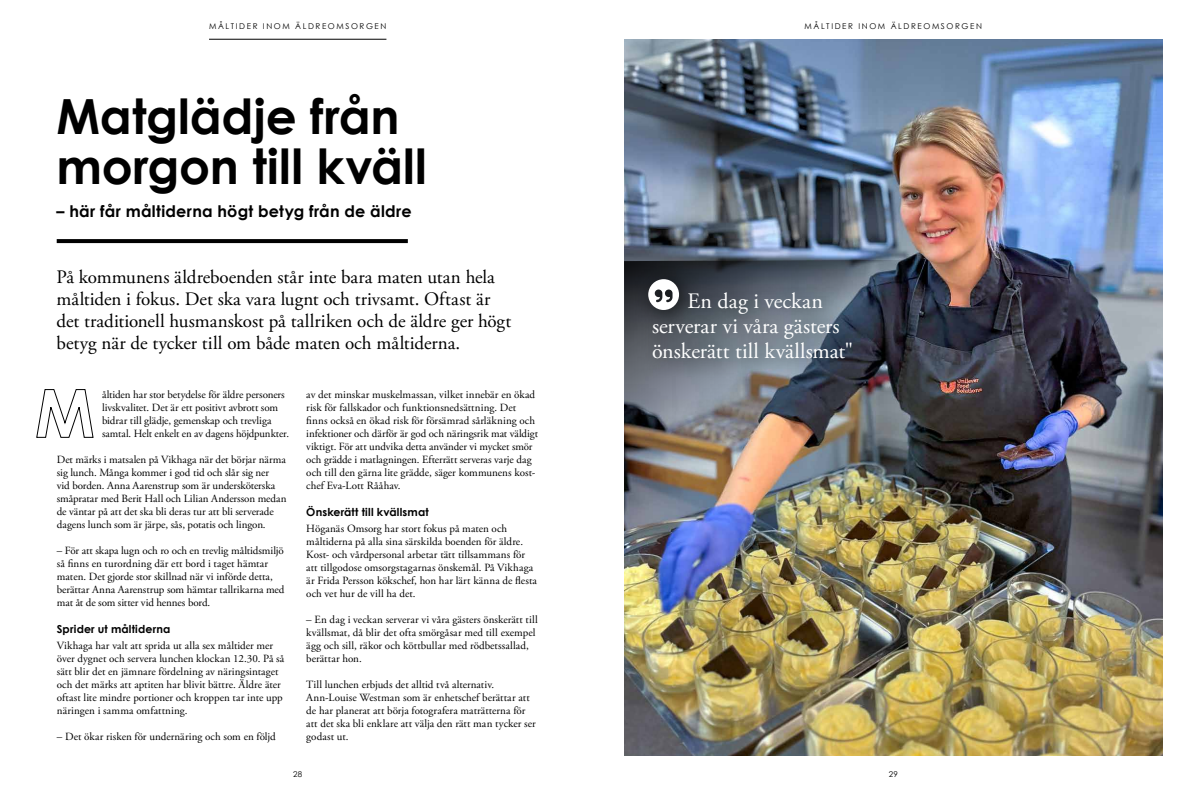
<style>
.page{position:relative;width:1191px;height:794px;background:#fff}
.page>*{position:absolute;margin:0;border:0;box-sizing:border-box;transform-origin:0 0}
.t1{font:700 48.5px/50px "Century Gothic";color:#000}
.t2{font:22px/25px "Adobe Garamond Pro";color:#fff}
.t3{font:19px/22px "Adobe Garamond Pro";color:#000}
.t4{font:700 16px "Century Gothic";letter-spacing:.015em;color:#000}
.t5{font:11px/13px "Adobe Garamond Pro";color:#000}
.t6{font:700 11px "Century Gothic";letter-spacing:.015em;color:#000}
.t7{font:8px "Century Gothic";letter-spacing:.2em;color:#000}
</style>
<div class="page">
<img style="left:624px;top:40px;width:538px;height:715px">
<hr style="left:209px;top:39px;width:177px;height:1px;background:#000">
<svg style="left:57px;top:239px;width:351px;height:4px"></svg>
<img style="left:624px;top:260px;width:282px;height:172px">
<div style="left:634px;top:265px;width:238px;height:115px;background:#000;opacity:.85"></div>
<svg style="left:648px;top:279px;width:31px;height:31px"></svg>
<svg style="left:36px;top:389px;width:58px;height:49px"></svg>
<p class="t7" style="left:209px;top:21px;width:179px">MÅLTIDER INOM ÄLDREOMSORGEN</p>
<p class="t7" style="left:804px;top:21px;width:179px">MÅLTIDER INOM ÄLDREOMSORGEN</p>
<h1 class="t1" style="left:57px;top:89px;width:372px">Matglädje från morgon till kväll</h1>
<h3 class="t4" style="left:57px;top:199px;width:356px">– här får måltiderna högt betyg från de äldre</h3>
<h3 class="t3" style="left:57px;top:267px;width:456px">På kommunens äldreboenden står inte bara maten utan hela måltiden i fokus. Det ska vara lugnt och trivsamt. Oftast är det traditionell husmanskost på tallriken och de äldre ger högt betyg när de tycker till om både maten och måltiderna.</h3>
<p class="t5" style="left:102px;top:388px;width:189px">åltiden har stor betydelse för äldre personers livskvalitet. Det är ett positivt avbrott som bidrar till glädje, gemenskap och trevliga samtal. Helt enkelt en av dagens höjdpunkter.</p>
<p class="t5" style="left:57px;top:453px;width:231px">Det märks i matsalen på Vikhaga när det börjar närma sig lunch. Många kommer i god tid och slår sig ner<br>vid borden. Anna Aarenstrup som är undersköterska småpratar med Berit Hall och Lilian Andersson medan de väntar på att det ska bli deras tur att bli serverade dagens lunch som är järpe, sås, potatis och lingon.</p>
<p class="t5" style="left:57px;top:544px;width:229px">– För att skapa lugn och ro och en trevlig måltidsmiljö så finns en turordning där ett bord i taget hämtar maten. Det gjorde stor skillnad när vi införde detta, berättar Anna Aarenstrup som hämtar tallrikarna med mat åt de som sitter vid hennes bord.</p>
<p class="t6" style="left:57px;top:620px;width:115px">Sprider ut måltiderna</p>
<p class="t5" style="left:57px;top:639px;width:229px">Vikhaga har valt att sprida ut alla sex måltider mer över dygnet och servera lunchen klockan 12.30. På så sätt blir det en jämnare fördelning av näringsintaget och det märks att aptiten har blivit bättre. Äldre äter oftast lite mindre portioner och kroppen tar inte upp näringen i samma omfattning.</p>
<p class="t5" style="left:57px;top:730px;width:220px">– Det ökar risken för undernäring och som en följd</p>
<p class="t5" style="left:306px;top:388px;width:233px">av det minskar muskelmassan, vilket innebär en ökad risk för fallskador och funktionsnedsättning. Det finns också en ökad risk för försämrad sårläkning och infektioner och därför är god och näringsrik mat väldigt viktigt. För att undvika detta använder vi mycket smör och grädde i matlagningen. Efterrätt serveras varje dag och till den gärna lite grädde, säger kommunens kost&shy;chef Eva-Lott Rååhav.</p>
<p class="t6" style="left:306px;top:503px;width:124px">Önskerätt till kvällsmat</p>
<p class="t5" style="left:306px;top:522px;width:232px">Höganäs Omsorg har stort fokus på maten och måltiderna på alla sina särskilda boenden för äldre.<br>Kost- och vårdpersonal arbetar tätt tillsammans för att tillgodose omsorgstagarnas önskemål. På Vikhaga är Frida Persson kökschef, hon har lärt känna de flesta och vet hur de vill ha det.</p>
<p class="t5" style="left:306px;top:613px;width:233px">– En dag i veckan serverar vi våra gästers önskerätt till kvällsmat, då blir det ofta smörgåsar med till exempel ägg och sill, räkor och köttbullar med rödbetssallad, berättar hon.</p>
<p class="t5" style="left:306px;top:678px;width:231px">Till lunchen erbjuds det alltid två alternativ.<br>Ann-Louise Westman som är enhetschef berättar att de har planerat att börja fotografera maträtterna för att det ska bli enklare att välja den rätt man tycker ser godast ut.</p>
<h2 class="t2" style="left:652px;top:289px;width:203px;text-indent:36px">En dag i veckan serverar vi våra gästers önskerätt till kvällsmat"</h2>
<p class="t7" style="left:293px;top:768px;width:11px">28</p>
<p class="t7" style="left:888px;top:768px;width:11px">29</p>
</div>
